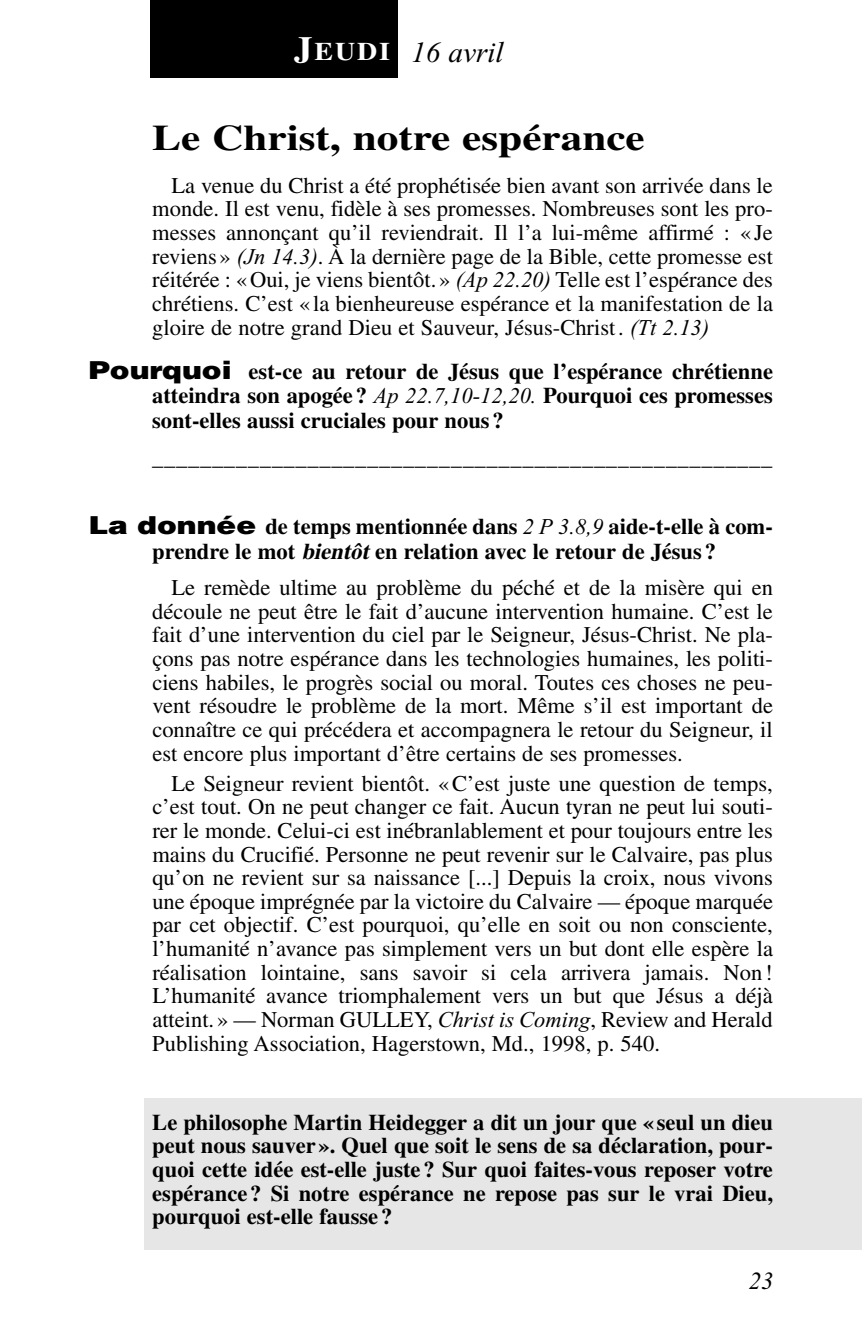
<style>
.page{position:relative;width:862px;height:1321px;background:#fff}
.page>*{position:absolute;margin:0;border:0;box-sizing:border-box;transform-origin:0 0}
.t1{font:700 36px "Times LT Std";color:#000;scale:1.2 1}
.t2{font:italic 29.25px "Times New Roman";color:#000}
.t3{font:italic 24.75px "Times New Roman";color:#000}
.t4{font:22.5px/23.6px "Times LT Std";color:#000;text-align:justify}
.t5{font:700 22.5px/23.6px "Times LT Std";color:#000;text-align:justify}
.s1{font-family:"Times LT Std";font-weight:700;font-style:normal;font-size:33.75px;color:#fff}
.s2{font-family:"Times LT Std";font-weight:700;font-style:normal;font-size:25.2px;color:#fff}
.s3{font-family:"Times New Roman";font-style:italic}
.s4{font-family:"Helvetica";font-weight:900;font-size:24.75px}
.s5{font-family:"Times New Roman";font-weight:400;font-style:italic}
.s6{font-style:italic}
</style>
<div class="page">
<div style="left:143px;top:1098px;width:718px;height:151px;background:#e6e6e6"></div>
<hr style="left:0;top:1081px;width:1px;height:168px;background:#e6e6e6">
<div style="left:150px;top:0;width:248px;height:78px;background:#000"></div>
<h2 class="t2" style="left:294px;top:42px;width:211px"><span class="s1">J</span><span class="s2">EUDI</span> 16 avril</h2>
<h1 class="t1" style="left:152px;top:126px;width:411px">Le Christ, notre espérance</h1>
<p class="t4" style="left:152px;top:176px;width:622px;text-indent:19px">La venue du Christ a été prophétisée bien avant son arrivée dans le monde. Il est venu, fidèle à ses promesses. Nombreuses sont les pro&shy;messes annonçant qu’il reviendrait. Il l’a lui-même affirmé : « Je reviens » <span class="s3">(Jn 14.3)</span>. À la dernière page de la Bible, cette promesse est réitérée : « Oui, je viens bientôt. » <span class="s3">(Ap 22.20)</span> Telle est l’espérance des chrétiens. C’est « la bienheureuse espérance et la manifestation de la gloire de notre grand Dieu et Sauveur, Jésus-Christ . <span class="s3">(Tt 2.13)</span></p>
<p class="t5" style="left:152px;top:361px;width:622px;line-height:24.8px;text-indent:-64px"><span class="s4">Pourquoi</span> est-ce au retour de Jésus que l’espérance chrétienne atteindra son apogée ? <span class="s5">Ap 22.7,10-12,20.</span> Pourquoi ces promesses sont-elles aussi cruciales pour nous ?</p>
<p class="t4" style="left:152px;top:447px;width:621px">____________________________________________________</p>
<p class="t5" style="left:88px;top:516px;width:685px;line-height:24.8px;text-align:center"><span class="s4">La donnée</span> de temps mentionnée dans <span class="s5">2 P 3.8,9</span> aide-t-elle à com&shy;prendre le mot <span class="s6">bientôt</span>en relation avec le retour de Jésus ?</p>
<p class="t4" style="left:152px;top:578px;width:622px;text-indent:19px">Le remède ultime au problème du péché et de la misère qui en découle ne peut être le fait d’aucune intervention humaine. C’est le fait d’une intervention du ciel par le Seigneur, Jésus-Christ. Ne pla&shy;çons pas notre espérance dans les technologies humaines, les politi&shy;ciens habiles, le progrès social ou moral. Toutes ces choses ne peu&shy;vent résoudre le problème de la mort. Même s’il est important de connaître ce qui précédera et accompagnera le retour du Seigneur, il est encore plus important d’être certains de ses promesses.</p>
<p class="t4" style="left:152px;top:773px;width:622px;text-indent:19px">Le Seigneur revient bientôt. « C’est juste une question de temps, c’est tout. On ne peut changer ce fait. Aucun tyran ne peut lui souti&shy;rer le monde. Celui-ci est inébranlablement et pour toujours entre les mains du Crucifié. Personne ne peut revenir sur le Calvaire, pas plus qu’on ne revient sur sa naissance [...] Depuis la croix, nous vivons une époque imprégnée par la victoire du Calvaire — époque marquée par cet objectif. C’est pourquoi, qu’elle en soit ou non consciente, l’humanité n’avance pas simplement vers un but dont elle espère la réalisation lointaine, sans savoir si cela arrivera jamais. Non !<br>L’humanité avance triomphalement vers un but que Jésus a déjà atteint. » — Norman GULLEY, <span class="s3">Christ is Coming</span>, Review and Herald Publishing Association, Hagerstown, Md., 1998, p. 540.</p>
<p class="t5" style="left:152px;top:1112px;width:622px">Le philosophe Martin Heidegger a dit un jour que « seul un dieu peut nous sauver ». Quel que soit le sens de sa déclaration, pour&shy;quoi cette idée est-elle juste ? Sur quoi faites-vous reposer votre espérance ? Si notre espérance ne repose pas sur le vrai Dieu, pourquoi est-elle fausse ?</p>
<p class="t3" style="left:748px;top:1271px;width:26px">23</p>
</div>
